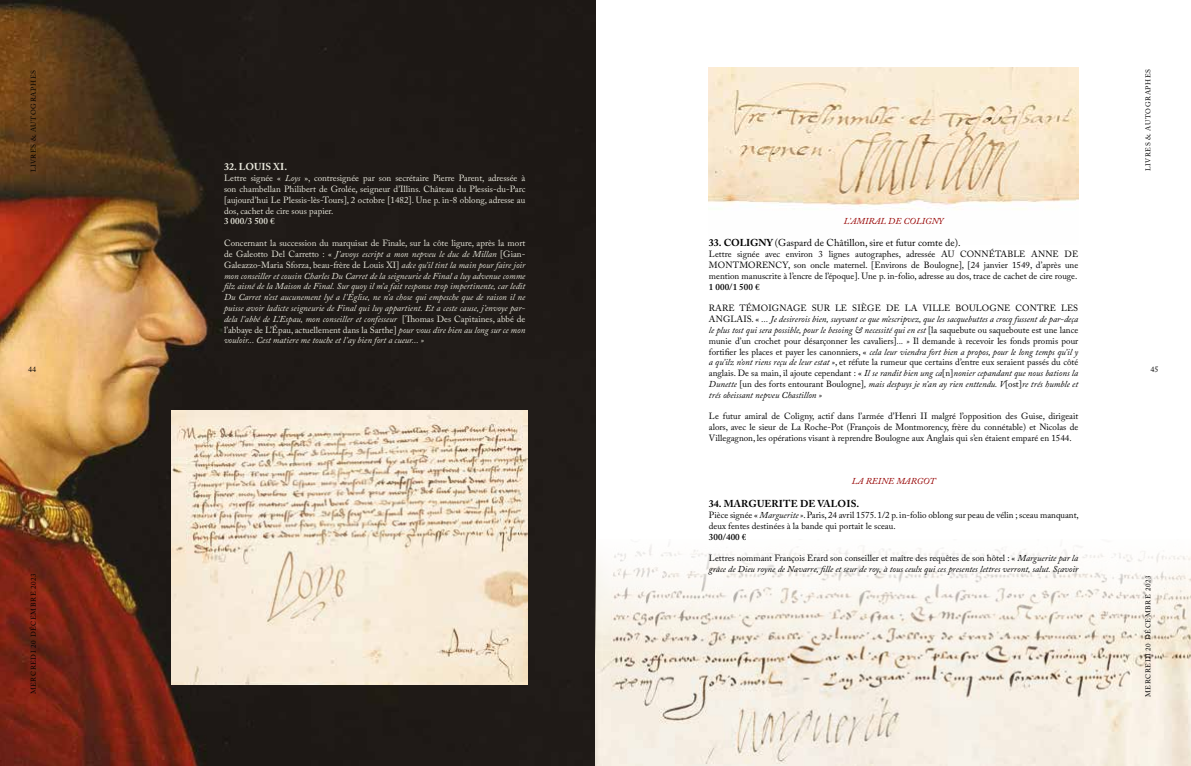
<style>
.page{position:relative;width:1191px;height:766px;background:#fff}
.page>*{position:absolute;margin:0;border:0;box-sizing:border-box;transform-origin:0 0}
.t1{font:10px "Adobe Caslon Pro";color:#000}
.t2{font:700 10px "Adobe Caslon Pro";letter-spacing:.015em;color:#000}
.t3{font:700 10px "Adobe Caslon Pro";color:#eae9dd}
.t4{font:italic 9px/10.8px "Adobe Caslon Pro";color:#000;text-align:justify}
.t5{font:italic 9px/10.8px "Adobe Caslon Pro";color:#eae9dd;text-align:justify}
.t6{font:9px/10.8px "Adobe Caslon Pro";color:#000;text-align:justify}
.t7{font:9px/10.8px "Adobe Caslon Pro";color:#eae9dd;text-align:justify}
.t8{font:italic 9px "Adobe Caslon Pro";letter-spacing:.015em;color:#960000}
.t9{font:600 9px "Adobe Caslon Pro";letter-spacing:.01em;color:#000}
.t10{font:600 9px "Adobe Caslon Pro";letter-spacing:.01em;color:#eae9dd}
.t11{font:8px "Adobe Caslon Pro";color:#000}
.t12{font:7px "Adobe Caslon Pro";letter-spacing:.09em;color:#000}
.s1{font-style:italic}
.s2{font-style:normal}
.s3{font-weight:700}
</style>
<div class="page">
<img style="left:709px;top:67px;width:369px;height:143px">
<img style="left:0;top:0;width:595px;height:765px">
<img style="left:172px;top:411px;width:355px;height:273px">
<img style="left:595px;top:539px;width:596px;height:226px">
<p class="t12" style="left:29px;top:172px;width:104px;rotate:-90deg">LIVRES &amp; AUTOGRAPHES</p>
<p class="t12" style="left:1143px;top:171px;width:104px;rotate:-90deg">LIVRES &amp; AUTOGRAPHES</p>
<p class="t3" style="left:224px;top:161px;width:65px">32. LOUIS XI.</p>
<p class="t7" style="left:224px;top:173px;width:303px">Lettre signée « <span class="s1">Loys</span> », contresignée par son secrétaire Pierre Parent, adressée à son chambellan Philibert de Grolée, seigneur d’Illins. Château du Plessis-du-Parc [aujourd’hui Le Plessis-lès-Tours], 2 octobre [1482]. Une p. in-8 oblong, adresse au dos, cachet de cire sous papier.</p>
<p class="t10" style="left:224px;top:216px;width:52px">3 000/3 500 €</p>
<p class="t5" style="left:224px;top:237px;width:303px"><span class="s2">Concernant la succession du marquisat de Finale, sur la côte ligure, après la mort de Galeotto Del Carretto : «</span> J’avoys escript a mon nepveu le duc de Millan <span class="s2">[Gian-Galeazzo-Maria Sforza, beau-frère de Louis XI]</span> adce qu’il tint la main pour faire joir mon conseiller et cousin Charles Du Carret de la seigneurie de Final a luy advenue comme filz aisné de la Maison de Final. Sur quoy il m’a fait response trop impertinente, car ledit Du Carret n’est aucunement lyé a l’Église, ne n’a chose qui empesche que de raison il ne puisse avoir ladicte seigneurie de Final qui luy appartient. Et a ceste cause, j’envoye par&shy;dela l’abbé de L’Espau, mon conseiller et confesseur <span class="s2">[Thomas Des Capitaines, abbé de l’abbaye de L’Épau, actuellement dans la Sarthe]</span> pour vous dire bien au long sur ce mon vouloir... Cest matiere me touche et l’ay bien fort a cueur... »</p>
<p class="t8" style="left:843px;top:215px;width:101px">L’AMIRAL DE COLIGNY</p>
<p class="t1" style="left:709px;top:237px;width:253px"><span class="s3">33. COLIGNY</span> (Gaspard de Châtillon, sire et futur comte de).</p>
<p class="t6" style="left:709px;top:249px;width:371px">Lettre signée avec environ 3 lignes autographes, adressée AU CONNÉTABLE ANNE DE MONTMORENCY, son oncle maternel. [Environs de Boulogne], [24 janvier 1549, d’après une mention manuscrite à l’encre de l’époque]. Une p. in-folio, adresse au dos, trace de cachet de cire rouge.</p>
<p class="t9" style="left:709px;top:281px;width:52px">1 000/1 500 €</p>
<p class="t4" style="left:709px;top:303px;width:371px"><span class="s2">RARE TÉMOIGNAGE SUR LE SIÈGE DE LA VILLE BOULOGNE CONTRE LES ANGLAIS. «</span> ... Je desirerois bien, suyvant ce que m’escripvez, que les sacquebuttes a crocq fussent de par-deça le plus tost qui sera possible, pour le besoing &amp; necessité qui en est <span class="s2">[la saquebute ou saqueboute est une lance munie d’un crochet pour désarçonner les cavaliers]</span>... » <span class="s2">Il demande à recevoir les fonds promis pour fortifier les places et payer les canonniers, «</span> cela leur viendra fort bien a propos, pour le long temps qu’il y a qu’ilz n’ont riens reçu de leur estat »<span class="s2">, et réfute la rumeur que certains d’entre eux seraient passés du côté anglais. De sa main, il ajoute cependant : «</span> Il se randit bien ung ca<span class="s2">[n]</span>nonier cepandant que nous bations la Dunette <span class="s2">[un des forts entourant Boulogne]</span>, mais despuys je n’an ay rien enttendu. V<span class="s2">[ost]</span>re trés humble et trés obeissant nepveu Chastillon »</p>
<p class="t6" style="left:709px;top:411px;width:371px">Le futur amiral de Coligny, actif dans l’armée d’Henri II malgré l’opposition des Guise, dirigeait alors, avec le sieur de La Roche-Pot (François de Montmorency, frère du connétable) et Nicolas de Villegagnon, les opérations visant à reprendre Boulogne aux Anglais qui s’en étaient emparé en 1544.</p>
<p class="t8" style="left:852px;top:475px;width:85px">LA REINE MARGOT</p>
<p class="t2" style="left:709px;top:497px;width:152px">34. MARGUERITE DE VALOIS.</p>
<p class="t6" style="left:709px;top:509px;width:371px">Pièce signée « <span class="s1">Marguerite »</span>. Paris, 24 avril 1575. 1/2 p. in-folio oblong sur peau de vélin ; sceau manquant, deux fentes destinées à la bande qui portait le sceau.</p>
<p class="t9" style="left:709px;top:531px;width:39px">300/400 €</p>
<p class="t4" style="left:709px;top:552px;width:371px"><span class="s2">Lettres nommant François Erard son conseiller et maître des requêtes de son hôtel : «</span> Marguerite par la grâce de Dieu royne de Navarre, fille et seur de roy, à tous ceulx qui ces presentes lettres verront, salut. Sçavoir</p>
<p class="t11" style="left:28px;top:365px;width:9px">44</p>
<p class="t11" style="left:1150px;top:365px;width:9px">45</p>
<p class="t12" style="left:29px;top:694px;width:123px;rotate:-90deg">MERCREDI 20 DÉCEMBRE 2023</p>
<p class="t12" style="left:1143px;top:697px;width:123px;rotate:-90deg">MERCREDI 20 DÉCEMBRE 2023</p>
</div>
